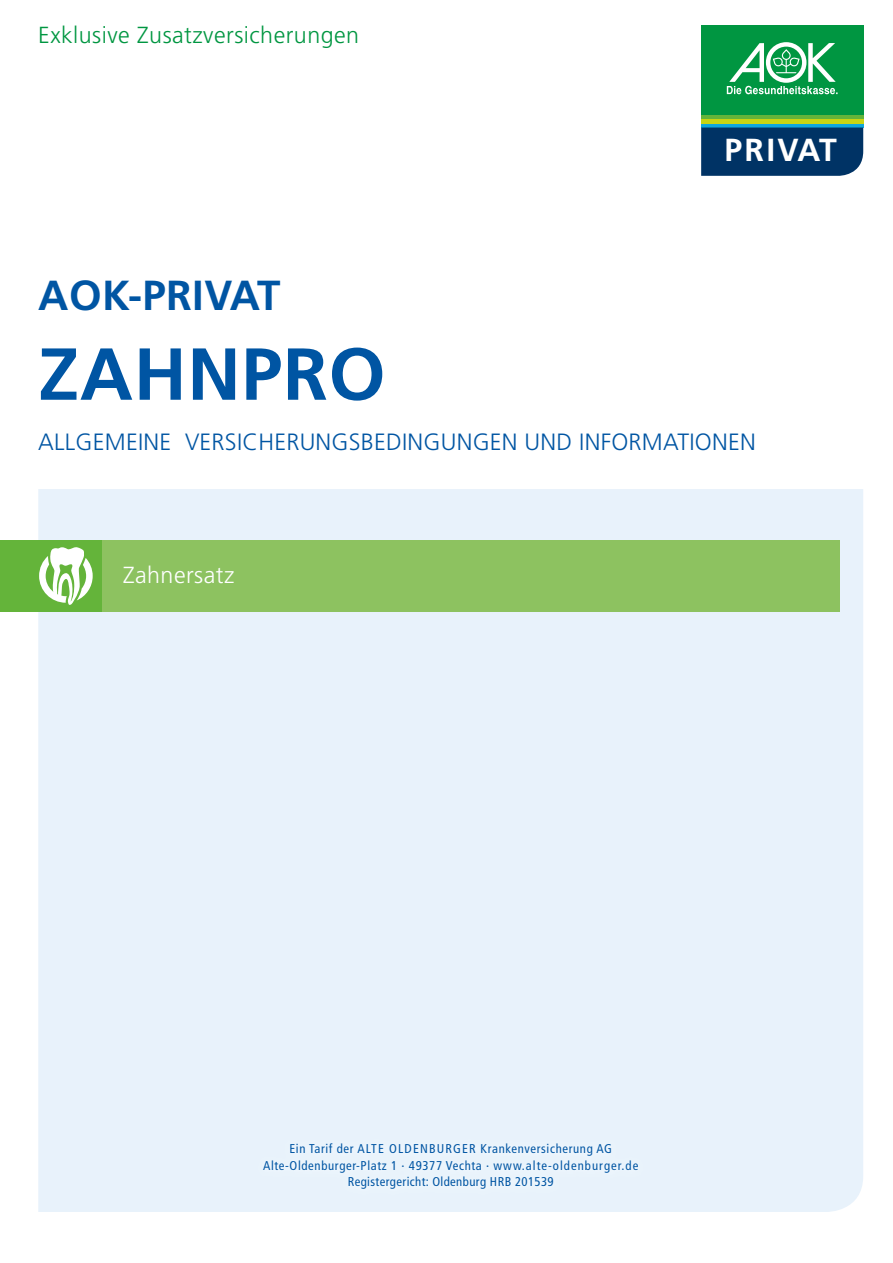
<style>
.page{position:relative;width:893px;height:1263px;background:#fff}
.page>*{position:absolute;margin:0;border:0;box-sizing:border-box;transform-origin:0 0}
.t1{font:700 73.5px "Frutiger LT";letter-spacing:.01em;color:#0055a3}
.t2{font:700 42px "Frutiger LT";letter-spacing:.01em;color:#0055a3}
.t3{font:700 31.8px "Frutiger LT";letter-spacing:.06em;color:#fff}
.t4{font:300 23.55px "Frutiger LT";letter-spacing:.01em;color:#0055a3}
.t5{font:300 23.25px "Frutiger LT";letter-spacing:.02em;color:#009641}
.t6{font:300 23.25px "Frutiger LT";letter-spacing:.02em;color:#fff}
.t7{font:condensed 12.75px/16.5px "Frutiger LT";letter-spacing:.05em;color:#0055a3;text-align:center}
</style>
<div class="page">
<div style="left:38px;top:489px;width:825px;height:723px;background:#e8f2fb"></div>
<div style="left:256px;top:1137px;width:389px;height:60px;background:#e9f3fb"></div>
<div style="left:96px;top:540px;width:743px;height:72px;background:#8dc260"></div>
<div style="left:0;top:540px;width:102px;height:72px;background:#64b43a"></div>
<svg style="left:39px;top:547px;width:54px;height:58px"></svg>
<div style="left:701px;top:123px;width:162px;height:5px;background:#10a7db"></div>
<hr style="left:701px;top:119px;width:162px;height:4px;background:#c8d413">
<hr style="left:701px;top:115px;width:162px;height:4px;background:#64b43a">
<div style="left:701px;top:26px;width:162px;height:89px;background:#009641"></div>
<svg style="left:727px;top:42px;width:111px;height:52px"></svg>
<div style="left:701px;top:128px;width:162px;height:48px;background:#003365"></div>
<h3 class="t5" style="left:38px;top:22px;width:322px">Exklusive Zusatzversicherungen</h3>
<h2 class="t2" style="left:38px;top:271px;width:244px">AOK-PRIVAT</h2>
<h1 class="t1" style="left:38px;top:331px;width:349px">ZAHNPRO</h1>
<h3 class="t3" style="left:724px;top:131px;width:114px">PRIVAT</h3>
<h3 class="t4" style="left:38px;top:429px;width:719px">ALLGEMEINE VERSICHERUNGSBEDINGUNGEN UND INFORMATIONEN</h3>
<h3 class="t6" style="left:123px;top:562px;width:113px">Zahnersatz</h3>
<p class="t7" style="left:263px;top:1141px;width:377px">Ein Tarif der ALTE OLDENBURGER Krankenversicherung AG<br>Alte-Oldenburger-Platz 1 · 49377 Vechta · www.alte-oldenburger.de<br>Registergericht: Oldenburg HRB 201539</p>
</div>
